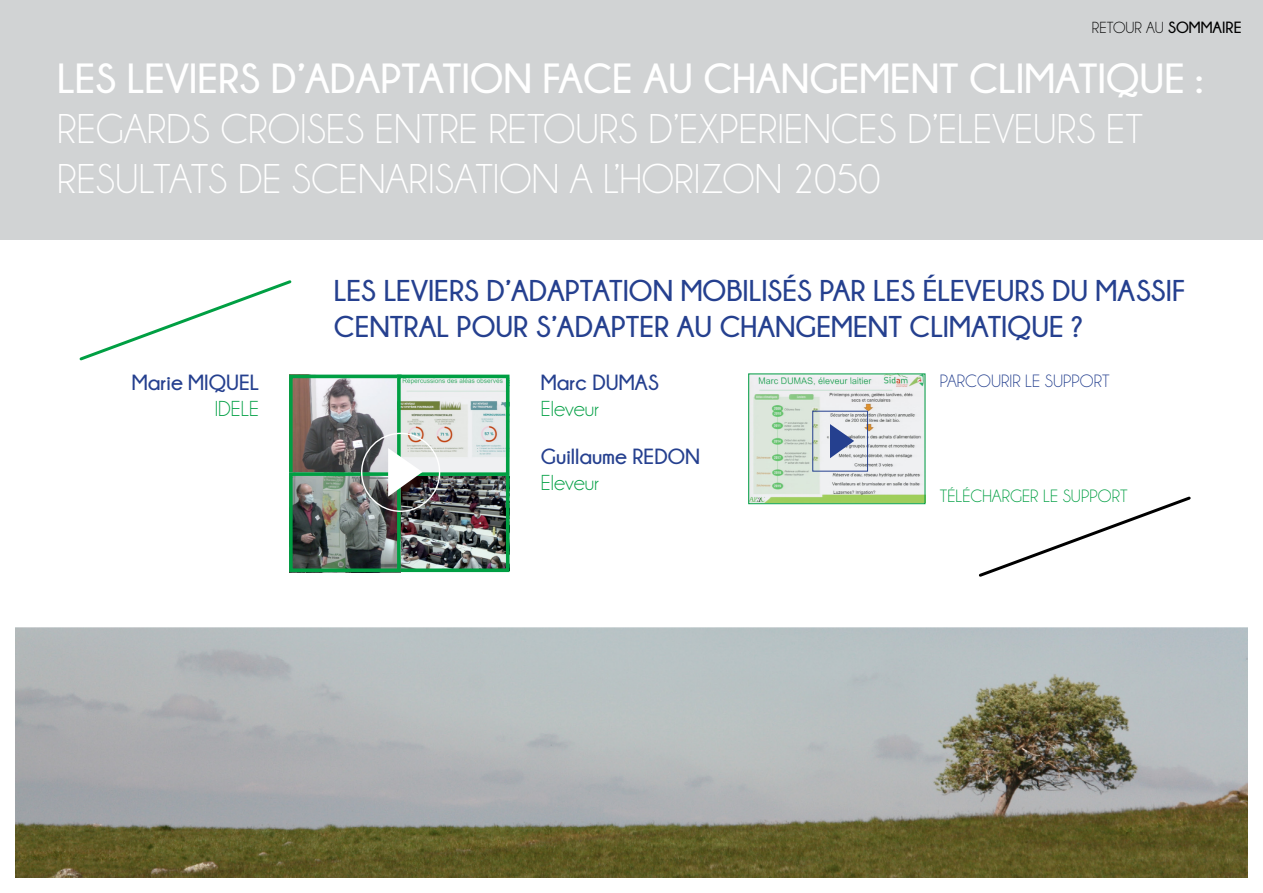
<style>
.page{position:relative;width:1263px;height:893px;background:#fff}
.page>*{position:absolute;margin:0;border:0;box-sizing:border-box;transform-origin:0 0}
.t1{font:42px/50.4px "Champagne&Limousines";color:#fff}
.t2{font:700 42px "Champagne&Limousines";color:#fff}
.t3{font:700 30px "Champagne&Limousines";color:#25408f}
.t4{font:700 21.9px "Champagne&Limousines";color:#25408f}
.t5{font:21.9px "Champagne&Limousines";color:#009f43}
.t6{font:18px "Champagne&Limousines";letter-spacing:.09em;color:#009f43}
.t7{font:18px "Champagne&Limousines";color:#25408f}
.t8{font:700 16.2px "Champagne&Limousines";color:#000}
.t9{font:16.2px "Champagne&Limousines";color:#000}
.s1{font-weight:400}
</style>
<div class="page">
<div style="left:0;top:0;width:1263px;height:240px;background:#d1d3d4"></div>
<svg style="left:79px;top:280px;width:213px;height:81px"></svg>
<svg style="left:979px;top:496px;width:212px;height:81px"></svg>
<img style="left:402px;top:476px;width:102px;height:91px">
<div style="left:397px;top:471px;width:112px;height:101px;border:4px solid #009f43"></div>
<img style="left:294px;top:380px;width:102px;height:91px">
<div style="left:289px;top:375px;width:112px;height:101px;border:4px solid #009f43"></div>
<img style="left:402px;top:380px;width:102px;height:91px">
<div style="left:397px;top:375px;width:112px;height:101px;border:4px solid #009f43"></div>
<img style="left:294px;top:477px;width:102px;height:90px">
<div style="left:289px;top:472px;width:112px;height:100px;border:4px solid #009f43"></div>
<svg style="left:388px;top:448px;width:34px;height:49px"></svg>
<div style="left:361px;top:433px;width:79px;height:79px;border:1px solid #fff;border-radius:50%"></div>
<img style="left:750px;top:376px;width:173px;height:126px">
<div style="left:748px;top:374px;width:177px;height:130px;border:1px solid #009f43"></div>
<div style="left:812px;top:411px;width:56px;height:61px;border:1px solid #25408f"></div>
<svg style="left:830px;top:424px;width:24px;height:34px"></svg>
<img style="left:16px;top:628px;width:1231px;height:249px">
<p class="t9" style="left:1092px;top:19px;width:10px">RETOUR</p>
<p class="t8" style="left:1146px;top:18px;width:32px"><span class="s1">AU</span> SOMMAIRE</p>
<h1 class="t2" style="left:57px;top:55px;width:1147px">LES LEVIERS D’ADAPTATION FACE AU CHANGEMENT CLIMATIQUE :</h1>
<h1 class="t1" style="left:57px;top:104px;width:1087px">REGARDS CROISES ENTRE RETOURS D’EXPERIENCES D’ELEVEURS ET<br>RESULTATS DE SCENARISATION A L’HORIZON 2050</h1>
<p class="t4" style="left:132px;top:370px;width:129px">MARIE MIQUEL</p>
<p class="t5" style="left:215px;top:398px;width:46px">IDELE</p>
<p class="t3" style="left:334px;top:274px;width:108px">LES LEVIERS</p>
<p class="t3" style="left:487px;top:274px;width:42px">D’ADAPTATION</p>
<p class="t3" style="left:681px;top:274px;width:155px">MOBILISÉSPAR</p>
<p class="t3" style="left:873px;top:274px;width:125px">LES ÉLEVEURS</p>
<p class="t3" style="left:1052px;top:274px;width:80px">DU MASSIF</p>
<p class="t3" style="left:334px;top:310px;width:18px">CENTRAL</p>
<p class="t3" style="left:457px;top:310px;width:19px">POUR</p>
<p class="t3" style="left:536px;top:310px;width:38px">S’ADAPTER</p>
<p class="t3" style="left:677px;top:310px;width:62px">AU CHANGEMENT</p>
<p class="t3" style="left:909px;top:310px;width:17px">CLIMATIQUE</p>
<p class="t3" style="left:1071px;top:310px;width:14px">?</p>
<p class="t4" style="left:541px;top:370px;width:120px">MARC DUMAS</p>
<p class="t5" style="left:541px;top:398px;width:59px">ELEVEUR</p>
<p class="t4" style="left:541px;top:444px;width:161px">GUILLAUME REDON</p>
<p class="t5" style="left:541px;top:472px;width:59px">ELEVEUR</p>
<p class="t6" style="left:940px;top:487px;width:42px">TÉLÉCHARGER</p>
<p class="t6" style="left:1043px;top:487px;width:30px">LE SUPPORT</p>
<p class="t7" style="left:940px;top:372px;width:10px">PARCOURIR</p>
<p class="t7" style="left:1025px;top:372px;width:30px">LE SUPPORT</p>
</div>
